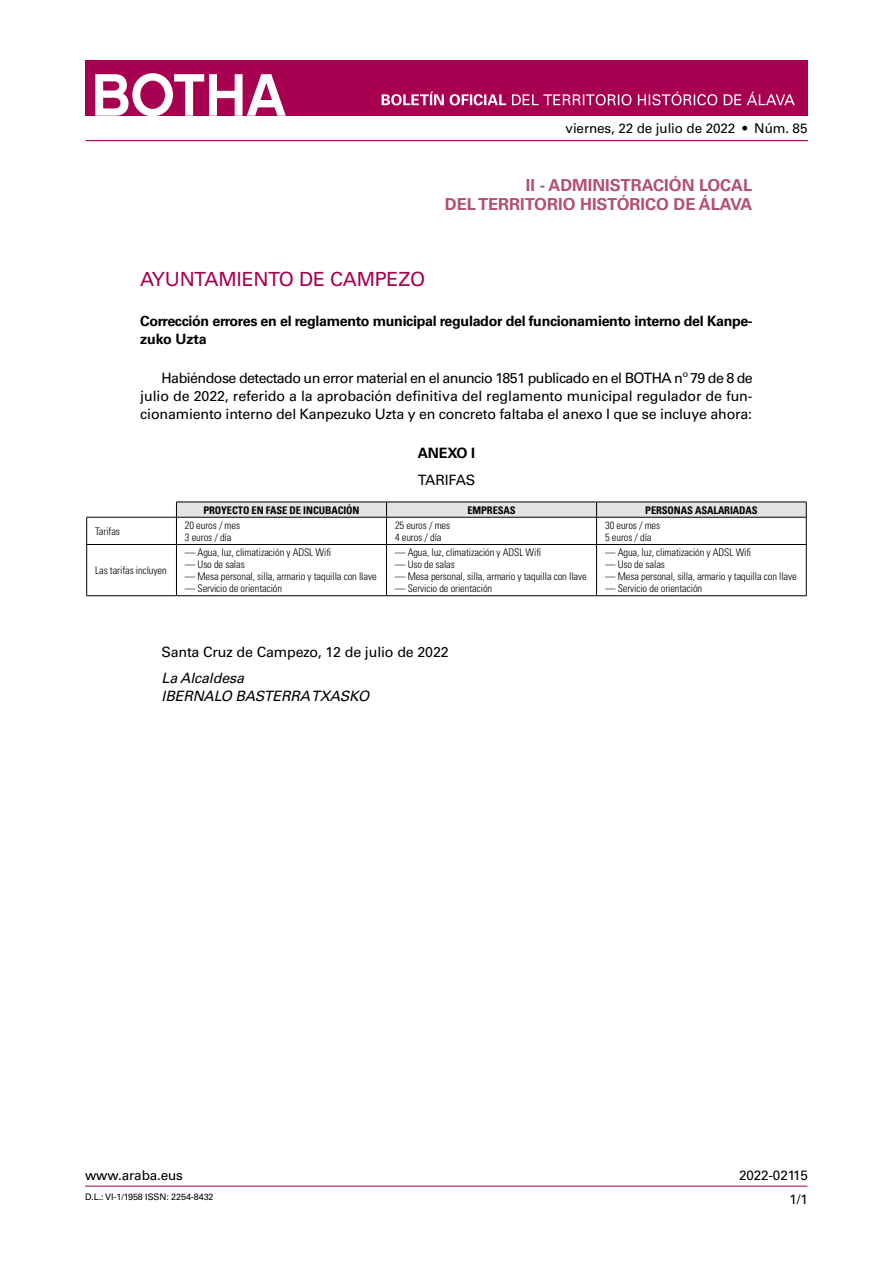
<style>
.page{position:relative;width:893px;height:1263px;background:#fff}
.page>*{position:absolute;margin:0;border:0;box-sizing:border-box;transform-origin:0 0}
.t1{font:19.5px "Univers LT Std";letter-spacing:-.01em;color:#a80050}
.t2{font:700 16.5px/19.8px "Univers LT Std";color:#b25170;text-align:right}
.t3{font:14.25px/18px "Univers LT Std";letter-spacing:-.015em;color:#000;text-align:justify}
.t4{font:700 14.25px/18px "Univers LT Std";letter-spacing:-.02em;color:#000}
.t5{font:italic 14.25px/18px "Univers LT Std";letter-spacing:-.01em;color:#000}
.t6{font:13.5px "Univers LT Std";letter-spacing:-.01em;color:#000}
.t7{font:300 condensed 10.5px/12px "Univers LT Std";letter-spacing:-.01em;color:#000}
.t8{font:700 condensed 10.5px "Univers LT Std";letter-spacing:-.01em;color:#000}
.t9{font:9px "Univers LT Std";letter-spacing:-.01em;color:#000}
</style>
<div class="page">
<hr style="left:85px;top:1186px;width:722px;height:1px;background:#a80050">
<div style="left:85px;top:60px;width:723px;height:55px;background:#a80050"></div>
<svg style="left:95px;top:73px;width:191px;height:43px"></svg>
<hr style="left:85px;top:140px;width:723px;height:1px;background:#a80050">
<svg style="left:382px;top:92px;width:413px;height:13px"></svg>
<hr style="left:86px;top:517px;width:90px;height:1px;background:#000">
<svg style="left:86px;top:518px;width:1px;height:26px"></svg>
<svg style="left:176px;top:502px;width:631px;height:42px"></svg>
<hr style="left:86px;top:544px;width:90px;height:1px;background:#000">
<hr style="left:86px;top:545px;width:1px;height:50px;background:#000">
<hr style="left:176px;top:544px;width:211px;height:1px;background:#000">
<hr style="left:176px;top:545px;width:1px;height:50px;background:#000">
<hr style="left:387px;top:544px;width:210px;height:1px;background:#000">
<hr style="left:386px;top:545px;width:1px;height:50px;background:#000">
<hr style="left:597px;top:544px;width:210px;height:1px;background:#000">
<hr style="left:596px;top:545px;width:1px;height:50px;background:#000">
<hr style="left:806px;top:545px;width:1px;height:50px;background:#000">
<hr style="left:86px;top:595px;width:90px;height:1px;background:#000">
<hr style="left:176px;top:595px;width:211px;height:1px;background:#000">
<hr style="left:387px;top:595px;width:210px;height:1px;background:#000">
<hr style="left:597px;top:595px;width:210px;height:1px;background:#000">
<p class="t6" style="left:566px;top:121px;width:243px">viernes, 22 de julio de 2022 • Núm. 85</p>
<h2 class="t2" style="left:445px;top:175px;width:309px">II - ADMINISTRACIÓN LOCAL<br>DEL TERRITORIO HISTÓRICO DE ÁLAVA</h2>
<h1 class="t1" style="left:140px;top:268px;width:286px">AYUNTAMIENTO DE CAMPEZO</h1>
<h3 class="t4" style="left:140px;top:312px;width:614px">Corrección errores en el reglamento municipal regulador del funcionamiento interno del Kanpe&shy;zuko Uzta</h3>
<p class="t3" style="left:140px;top:369px;width:614px;text-indent:21px">Habiéndose detectado un error material en el anuncio 1851 publicado en el BOTHA nº 79 de 8 de julio de 2022, referido a la aprobación definitiva del reglamento municipal regulador de fun&shy;cionamiento interno del Kanpezuko Uzta y en concreto faltaba el anexo I que se incluye ahora:</p>
<h3 class="t4" style="left:418px;top:444px;width:59px">ANEXO I</h3>
<h3 class="t3" style="left:418px;top:471px;width:59px">TARIFAS</h3>
<p class="t8" style="left:203px;top:504px;width:158px">PROYECTO EN FASE DE INCUBACIÓN</p>
<p class="t8" style="left:467px;top:504px;width:50px">EMPRESAS</p>
<p class="t8" style="left:645px;top:504px;width:114px">PERSONAS ASALARIADAS</p>
<p class="t7" style="left:95px;top:525px;width:26px">Tarifas</p>
<p class="t7" style="left:185px;top:519px;width:57px">20 euros / mes<br>3 euros / día</p>
<p class="t7" style="left:395px;top:519px;width:57px">25 euros / mes<br>4 euros / día</p>
<p class="t7" style="left:605px;top:519px;width:57px">30 euros / mes<br>5 euros / día</p>
<p class="t7" style="left:95px;top:565px;width:73px">Las tarifas incluyen</p>
<p class="t7" style="left:185px;top:547px;width:148px">— Agua, luz, climatización y ADSL Wifi</p>
<p class="t7" style="left:185px;top:559px;width:61px">— Uso de salas</p>
<p class="t7" style="left:185px;top:571px;width:193px">— Mesa personal, silla, armario y taquilla con llave</p>
<p class="t7" style="left:185px;top:583px;width:99px">— Servicio de orientación</p>
<p class="t7" style="left:395px;top:547px;width:148px">— Agua, luz, climatización y ADSL Wifi</p>
<p class="t7" style="left:395px;top:559px;width:61px">— Uso de salas</p>
<p class="t7" style="left:395px;top:571px;width:193px">— Mesa personal, silla, armario y taquilla con llave</p>
<p class="t7" style="left:395px;top:583px;width:99px">— Servicio de orientación</p>
<p class="t7" style="left:605px;top:547px;width:148px">— Agua, luz, climatización y ADSL Wifi</p>
<p class="t7" style="left:605px;top:559px;width:61px">— Uso de salas</p>
<p class="t7" style="left:605px;top:571px;width:193px">— Mesa personal, silla, armario y taquilla con llave</p>
<p class="t7" style="left:605px;top:583px;width:99px">— Servicio de orientación</p>
<h3 class="t3" style="left:162px;top:643px;width:289px">Santa Cruz de Campezo, 12 de julio de 2022</h3>
<h3 class="t5" style="left:162px;top:669px;width:209px">La Alcaldesa<br>IBERNALO BASTERRA TXASKO</h3>
<p class="t6" style="left:85px;top:1167px;width:99px">www.araba.eus</p>
<p class="t9" style="left:85px;top:1192px;width:130px">D.L.: VI-1/1958 ISSN: 2254-8432</p>
<p class="t6" style="left:739px;top:1167px;width:70px">2022-02115</p>
<p class="t6" style="left:789px;top:1191px;width:20px">1/1</p>
</div>
